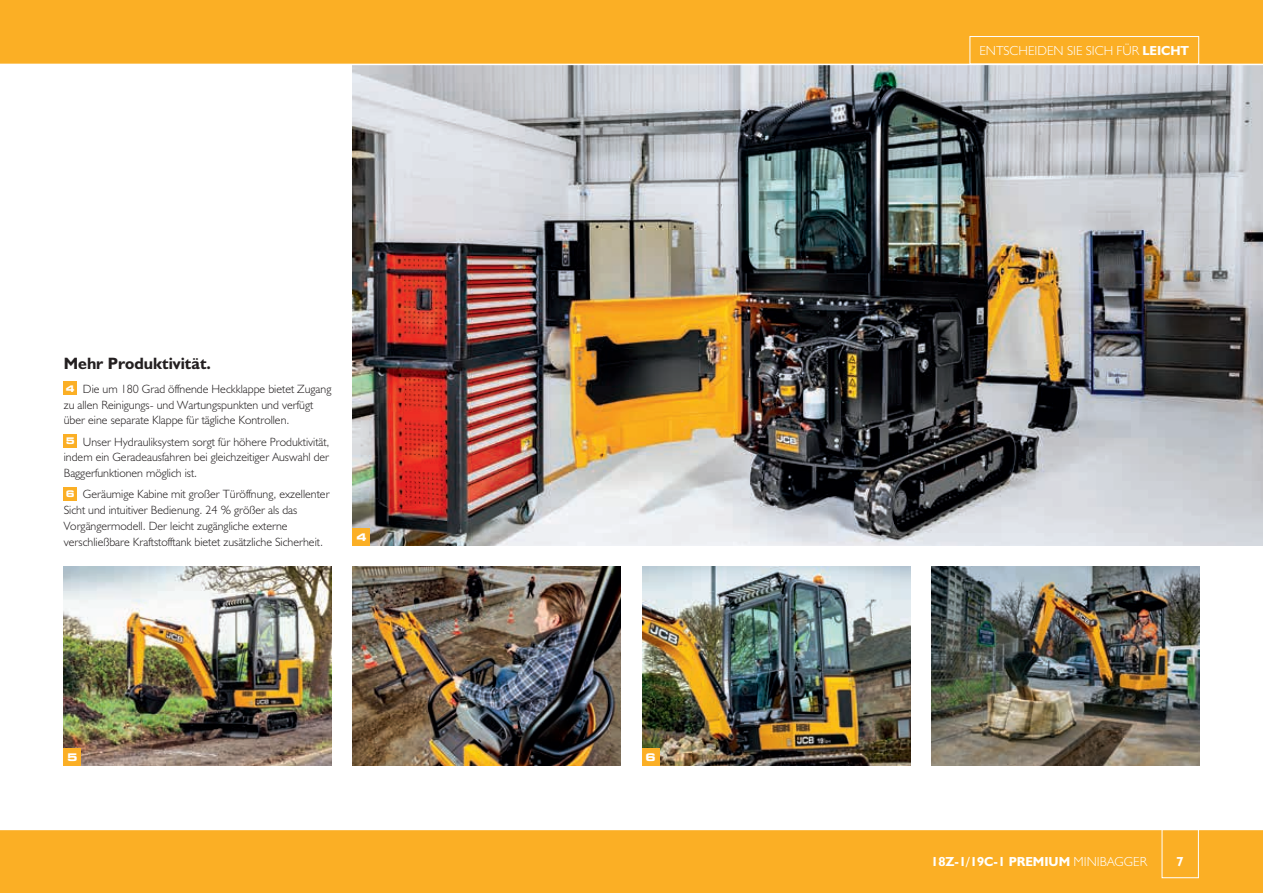
<style>
.page{position:relative;width:1263px;height:893px;background:#fff}
.page>*{position:absolute;margin:0;border:0;box-sizing:border-box;transform-origin:0 0}
.t1{font:16.5px "JCB Bold";color:#231f20}
.t2{font:13.2px "JCB Bold";color:#fff}
.t3{font:13.2px "JCB Light";color:#fff}
.t4{font:12px/15.8px "JCB Light";color:#231f20}
.t5{font:700 expanded 10.5px "Square 721 BT";color:#fff}
.s1{font-family:"Square 721 BT";font-weight:700;font-stretch:expanded;font-size:9.15px;color:#fff}
.s2{font-family:"JCB Bold"}
.s3{font-family:"JCB Light"}
</style>
<div class="page">
<img style="left:353px;top:65px;width:910px;height:481px">
<img style="left:642px;top:567px;width:268px;height:198px">
<img style="left:353px;top:567px;width:268px;height:198px">
<img style="left:931px;top:567px;width:268px;height:198px">
<img style="left:64px;top:567px;width:268px;height:198px">
<div style="left:0;top:829px;width:1263px;height:64px;background:#fbaf25"></div>
<hr style="left:0;top:829px;width:1263px;height:1px;background:#fff">
<div style="left:0;top:0;width:1263px;height:64px;background:#fbaf25"></div>
<div style="left:64px;top:382px;width:13px;height:13px;background:#fbaf25"></div>
<div style="left:64px;top:434px;width:13px;height:14px;background:#fbaf25"></div>
<div style="left:64px;top:487px;width:13px;height:13px;background:#fbaf25"></div>
<div style="left:642px;top:748px;width:17px;height:17px;background:#fbaf25"></div>
<div style="left:64px;top:748px;width:17px;height:17px;background:#fbaf25"></div>
<div style="left:353px;top:529px;width:17px;height:17px;background:#fbaf25"></div>
<div style="left:1162px;top:829px;width:37px;height:49px;border:1px solid #fff"></div>
<div style="left:969px;top:36px;width:230px;height:28px;border:1px solid #fff"></div>
<h1 class="t1" style="left:64px;top:353px;width:149px">Mehr Produktivität.</h1>
<p class="t4" style="left:64px;top:381px;width:269px"><span class="s1">4</span> Die um 180 Grad öffnende Heckklappe bietet Zugang zu allen Reinigungs- und Wartungspunkten und verfügt über eine separate Klappe für tägliche Kontrollen.</p>
<p class="t4" style="left:64px;top:433px;width:267px;text-align:justify"><span class="s1">5</span> Unser Hydrauliksystem sorgt für höhere Produktivität, indem ein Geradeausfahren bei gleichzeitiger Auswahl der Baggerfunktionen möglich ist.</p>
<p class="t4" style="left:64px;top:486px;width:267px"><span class="s1">6</span> Geräumige Kabine mit großer Türöffnung, exzellenter Sicht und intuitiver Bedienung. 24 % größer als das Vorgängermodell. Der leicht zugängliche externe verschließbare Kraftstofftank bietet zusätzliche Sicherheit.</p>
<p class="t5" style="left:356px;top:531px;width:12px">4</p>
<p class="t5" style="left:67px;top:751px;width:12px">5</p>
<p class="t5" style="left:645px;top:751px;width:12px">6</p>
<p class="t3" style="left:979px;top:43px;width:211px">ENTSCHEIDEN SIE SICH FÜR <span class="s2">LEICHT</span></p>
<p class="t2" style="left:931px;top:853px;width:217px">18Z-1/19C-1 PREMIUM <span class="s3">MINIBAGGER</span></p>
<p class="t2" style="left:1176px;top:853px;width:9px">7</p>
</div>
